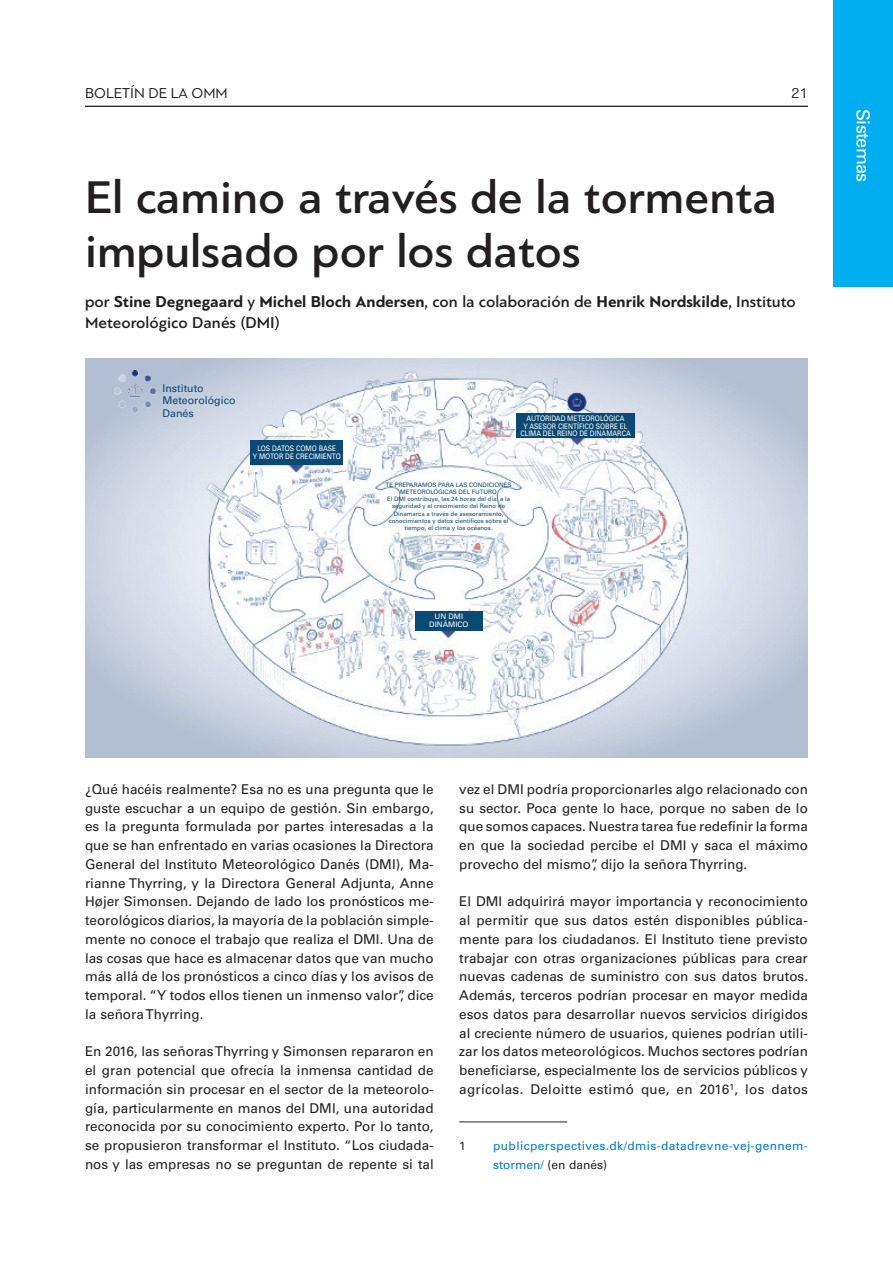
<style>
.page{position:relative;width:893px;height:1263px;background:#fff}
.page>*{position:absolute;margin:0;border:0;box-sizing:border-box;transform-origin:0 0}
.t1{font:500 48px/54px "PF Bague Sans Pro";color:#231f20}
.t2{font:18px "Univers LTCYR 55 Roman";letter-spacing:-.04em;color:#fff}
.t3{font:500 16.5px/21px "PF Bague Sans Pro";color:#231f20}
.t4{font:15px "PF Bague Sans Pro";color:#231f20}
.t5{font:13.5px/18.8px "Univers LTCYR 55 Roman";color:#231f20;text-align:justify}
.t6{font:12px/19.5px "Univers LTCYR 55 Roman";letter-spacing:.03em;color:#007ec5}
.t7{font:12px "Univers LTCYR 55 Roman";color:#231f20}
.t8{font:10.65px/12.8px "Univers LT Std";color:#094974}
.t9{font:7.5px/7.2px "Univers LT Std";color:#fff;text-align:center;scale:.87 1}
.t10{font:7.5px/8.1px "Univers LT Std";color:#fff;text-align:center}
.t11{font:6px/7.2px "Univers LT Std";color:#094974;text-align:center}
.s1{font-weight:700}
.s2{color:#231f20}
</style>
<div class="page">
<hr style="left:85px;top:106px;width:723px;height:1px;background:#231f20">
<hr style="left:459px;top:1121px;width:108px;height:1px;background:#231f20">
<img style="left:85px;top:359px;width:723px;height:399px">
<div style="left:250px;top:440px;width:93px;height:25px;background:#094974"></div>
<div style="left:516px;top:413px;width:119px;height:25px;background:#094974"></div>
<div style="left:415px;top:611px;width:68px;height:19px;background:#094974"></div>
<div style="left:412px;top:481px;width:75px;height:19px;background:#fff"></div>
<div style="left:402px;top:497px;width:95px;height:38px;background:#fff"></div>
<img style="left:115px;top:370px;width:44px;height:49px">
<div style="left:833px;top:0;width:60px;height:286px;background:#00aeef"></div>
<p class="t4" style="left:85px;top:84px;width:144px">BOLETÍN DE LA OMM</p>
<p class="t4" style="left:791px;top:84px;width:18px">21</p>
<h1 class="t1" style="left:85px;top:170px;width:693px">El camino a través de la tormenta impulsado por los datos</h1>
<p class="t3" style="left:85px;top:291px;width:712px">por <span class="s1">Stine Degnegaard</span> y <span class="s1">Michel Bloch Andersen</span>, con la colaboración de <span class="s1">Henrik Nordskilde</span>, Instituto<br>Meteorológico Danés (DMI)</p>
<p class="t8" style="left:162px;top:382px;width:74px">Instituto<br>Meteorológico<br>Danés</p>
<p class="t9" style="left:253px;top:445px;width:103px;line-height:8.1px">LOS DATOS COMO BASE<br>Y MOTOR DE CRECIMIENTO</p>
<p class="t9" style="left:520px;top:415px;width:128px">AUTORIDAD METEOROLÓGICA<br>Y ASESOR CIENTÍFICO SOBRE EL<br>CLIMA DEL REINO DE DINAMARCA</p>
<p class="t11" style="left:386px;top:481px;width:127px">TE PREPARAMOS PARA LAS CONDICIONES METEOROLÓGICAS DEL FUTURO<br>El DMI contribuye, las 24 horas del día, a la seguridad y el crecimiento del Reino de Dinamarca a través de asesoramiento, conocimientos y datos científicos sobre el tiempo, el clima y los océanos.</p>
<p class="t10" style="left:429px;top:613px;width:41px">UN DMI<br>DINÁMICO</p>
<h2 class="t2" style="left:875px;top:109px;width:75px;rotate:90deg">Sistemas</h2>
<p class="t5" style="left:85px;top:779px;width:350px">¿Qué hacéis realmente? Esa no es una pregunta que le guste escuchar a un equipo de gestión. Sin embargo, es la pregunta formulada por partes interesadas a la que se han enfrentado en varias ocasiones la Directora General del Instituto Meteorológico Danés (DMI), Ma&shy;rianne Thyrring, y la Directora General Adjunta, Anne Højer Simonsen. Dejando de lado los pronósticos me&shy;teorológicos diarios, la mayoría de la población simple&shy;mente no conoce el trabajo que realiza el DMI. Una de las cosas que hace es almacenar datos que van mucho más allá de los pronósticos a cinco días y los avisos de temporal. “Y todos ellos tienen un inmenso valor”, dice la señora Thyrring.</p>
<p class="t5" style="left:85px;top:1041px;width:350px">En 2016, las señoras Thyrring y Simonsen repararon en el gran potencial que ofrecía la inmensa cantidad de información sin procesar en el sector de la meteorolo&shy;gía, particularmente en manos del DMI, una autoridad reconocida por su conocimiento experto. Por lo tanto, se propusieron transformar el Instituto. “Los ciudada&shy;nos y las empresas no se preguntan de repente si tal</p>
<p class="t5" style="left:459px;top:779px;width:350px">vez el DMI podría proporcionarles algo relacionado con su sector. Poca gente lo hace, porque no saben de lo que somos capaces. Nuestra tarea fue redefinir la forma en que la sociedad percibe el DMI y saca el máximo provecho del mismo”, dijo la señora Thyrring.</p>
<p class="t5" style="left:459px;top:891px;width:350px">El DMI adquirirá mayor importancia y reconocimiento al permitir que sus datos estén disponibles pública&shy;mente para los ciudadanos. El Instituto tiene previsto trabajar con otras organizaciones públicas para crear nuevas cadenas de suministro con sus datos brutos.<br>Además, terceros podrían procesar en mayor medida esos datos para desarrollar nuevos servicios dirigidos al creciente número de usuarios, quienes podrían utili&shy;zar los datos meteorológicos. Muchos sectores podrían beneficiarse, especialmente los de servicios públicos y agrícolas. Deloitte estimó que, en 2016<sup>1</sup>, los datos</p>
<p class="t7" style="left:459px;top:1137px;width:8px">1</p>
<p class="t6" style="left:493px;top:1135px;width:316px">publicperspectives.dk/dmis-datadrevne-vej-gennem&shy;stormen/ <span class="s2">(en danés)</span></p>
</div>
